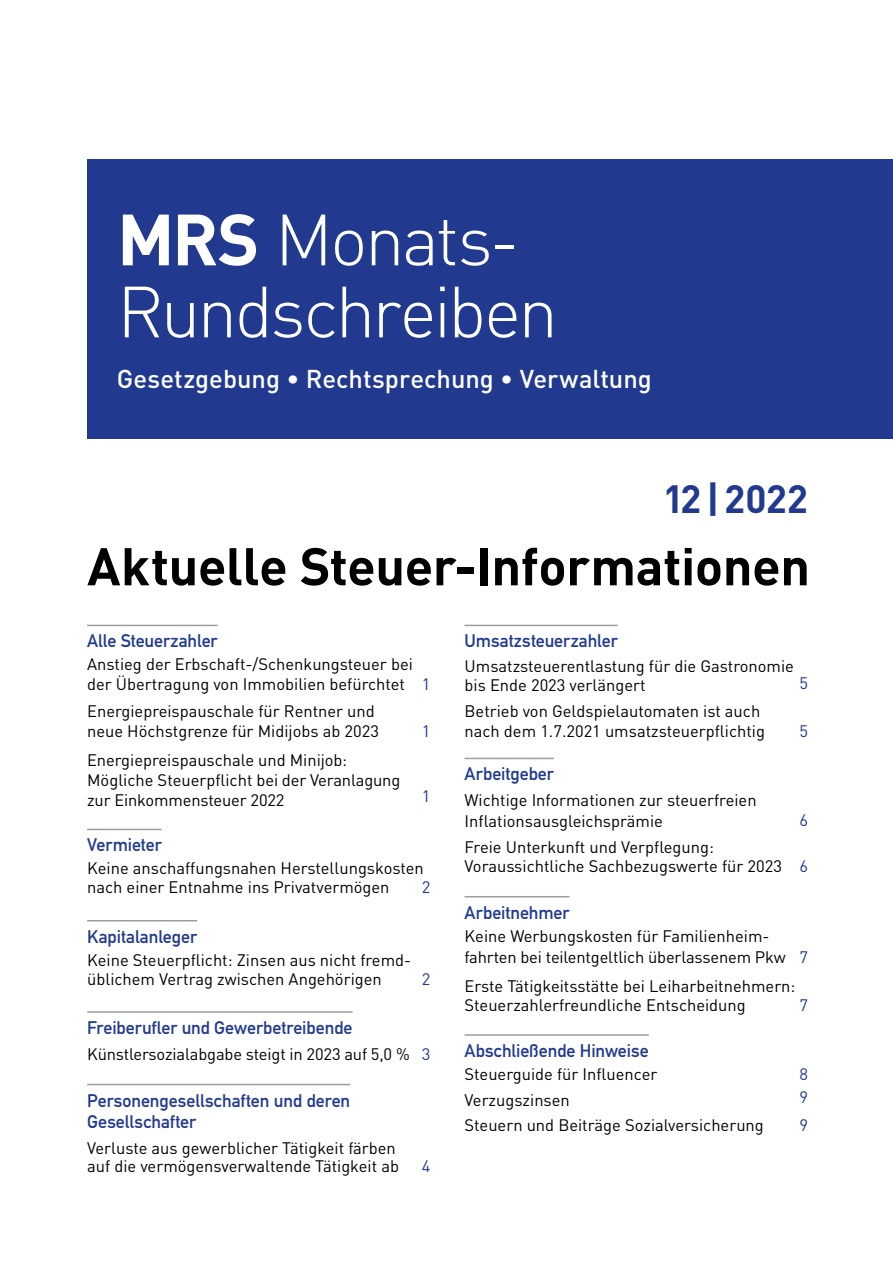
<style>
.page{position:relative;width:893px;height:1263px;background:#fff}
.page>*{position:absolute;margin:0;border:0;box-sizing:border-box;transform-origin:0 0}
.t1{font:300 71.25px/72px "DIN Pro";letter-spacing:-.04em;color:#fff}
.t2{font:700 52.2px "DIN Pro";letter-spacing:-.01em;color:#000}
.t3{font:700 39px "DIN Pro";color:#213a8f}
.t4{font:500 25.5px "DIN Pro";color:#fff}
.t5{font:18px/21px "DIN Mittelschrift Std";letter-spacing:-.005em;color:#213a8f}
.t6{font:16.5px/18.8px "DIN Pro";color:#000}
.t7{font:16.5px "DIN Pro";color:#213a8f}
.s1{font-weight:700}
.s2{color:#213a8f}
</style>
<div class="page">
<hr style="left:87px;top:625px;width:131px;height:1px;background:#9d9d9c">
<hr style="left:87px;top:829px;width:75px;height:1px;background:#9d9d9c">
<hr style="left:87px;top:920px;width:110px;height:1px;background:#9d9d9c">
<hr style="left:87px;top:1011px;width:266px;height:2px;background:#9d9d9c">
<hr style="left:87px;top:1084px;width:263px;height:1px;background:#9d9d9c">
<hr style="left:465px;top:625px;width:153px;height:1px;background:#9d9d9c">
<hr style="left:465px;top:758px;width:89px;height:1px;background:#9d9d9c">
<hr style="left:465px;top:896px;width:104px;height:1px;background:#9d9d9c">
<hr style="left:465px;top:1034px;width:184px;height:2px;background:#9d9d9c">
<div style="left:87px;top:160px;width:806px;height:279px;background:#213a8f"></div>
<h1 class="t1" style="left:117px;top:201px;width:443px"><span class="s1">MRS</span> Monats-<br>Rundschreiben</h1>
<h3 class="t4" style="left:117px;top:361px;width:536px">Gesetzgebung • Rechtsprechung • Verwaltung</h3>
<h3 class="t3" style="left:665px;top:473px;width:144px">12|2022</h3>
<h2 class="t2" style="left:87px;top:531px;width:724px">Aktuelle Steuer-Informationen</h2>
<p class="t5" style="left:87px;top:631px;width:132px">Alle Steuerzahler</p>
<p class="t6" style="left:87px;top:654px;width:345px;line-height:19.5px">Anstieg der Erbschaft-/Schenkungsteuer bei der Übertragung von Immobilien befürchtet <span class="s2">1</span></p>
<p class="t6" style="left:87px;top:701px;width:293px;line-height:19.5px">Energiepreispauschale für Rentner und neue Höchstgrenze für Midijobs ab 2023</p>
<p class="t7" style="left:422px;top:720px;width:10px">1</p>
<p class="t6" style="left:87px;top:749px;width:315px;line-height:20.2px">Energiepreispauschale und Minijob:<br>Mögliche Steuerpflicht bei der Veranlagung zur Einkommensteuer 2022</p>
<p class="t7" style="left:422px;top:785px;width:10px">1</p>
<p class="t5" style="left:87px;top:835px;width:76px">Vermieter</p>
<p class="t6" style="left:87px;top:858px;width:338px">Keine anschaffungsnahen Herstellungskosten nach einer Entnahme ins Privatvermögen</p>
<p class="t7" style="left:422px;top:876px;width:10px">2</p>
<p class="t5" style="left:87px;top:926px;width:111px">Kapitalanleger</p>
<p class="t6" style="left:87px;top:950px;width:323px">Keine Steuerpflicht: Zinsen aus nicht fremd&shy;üblichem Vertrag zwischen Angehörigen</p>
<p class="t7" style="left:422px;top:967px;width:10px">2</p>
<p class="t5" style="left:87px;top:1017px;width:267px">Freiberufler und Gewerbetreibende</p>
<p class="t6" style="left:87px;top:1044px;width:345px">Künstlersozialabgabe steigt in 2023 auf 5,0 % <span class="s2">3</span></p>
<p class="t5" style="left:87px;top:1090px;width:265px">Personengesellschaften und deren<br>Gesellschafter</p>
<p class="t6" style="left:87px;top:1137px;width:313px">Verluste aus gewerblicher Tätigkeit färben auf die vermögensverwaltende Tätigkeit ab</p>
<p class="t7" style="left:422px;top:1155px;width:10px">4</p>
<p class="t5" style="left:465px;top:631px;width:155px">Umsatzsteuerzahler</p>
<p class="t6" style="left:465px;top:656px;width:331px">Umsatzsteuerentlastung für die Gastronomie bis Ende 2023 verlängert</p>
<p class="t7" style="left:799px;top:672px;width:10px">5</p>
<p class="t6" style="left:465px;top:700px;width:302px;line-height:20.2px">Betrieb von Geldspielautomaten ist auch nach dem 1.7.2021 umsatzsteuerpflichtig</p>
<p class="t7" style="left:799px;top:720px;width:10px">5</p>
<p class="t5" style="left:465px;top:764px;width:91px">Arbeitgeber</p>
<p class="t6" style="left:465px;top:789px;width:294px;line-height:21px">Wichtige Informationen zur steuerfreien<br>Inflationsausgleichsprämie</p>
<p class="t7" style="left:799px;top:809px;width:10px">6</p>
<p class="t6" style="left:465px;top:837px;width:345px">Freie Unterkunft und Verpflegung:<br>Voraussichtliche Sachbezugswerte für 2023 <span class="s2">6</span></p>
<p class="t5" style="left:465px;top:902px;width:106px">Arbeitnehmer</p>
<p class="t6" style="left:465px;top:925px;width:345px;line-height:21px">Keine Werbungskosten für Familienheim&shy;fahrten bei teilentgeltlich überlassenem Pkw <span class="s2">7</span></p>
<p class="t6" style="left:465px;top:976px;width:332px">Erste Tätigkeitsstätte bei Leiharbeitnehmern:<br>Steuerzahlerfreundliche Entscheidung</p>
<p class="t7" style="left:799px;top:993px;width:10px">7</p>
<p class="t5" style="left:465px;top:1040px;width:186px">Abschließende Hinweise</p>
<p class="t6" style="left:465px;top:1064px;width:194px">Steuerguide für Influencer</p>
<p class="t7" style="left:799px;top:1063px;width:10px">8</p>
<p class="t6" style="left:465px;top:1090px;width:107px">Verzugszinsen</p>
<p class="t7" style="left:799px;top:1086px;width:10px">9</p>
<p class="t6" style="left:465px;top:1114px;width:301px">Steuern und Beiträge Sozialversicherung</p>
<p class="t7" style="left:799px;top:1113px;width:10px">9</p>
</div>
